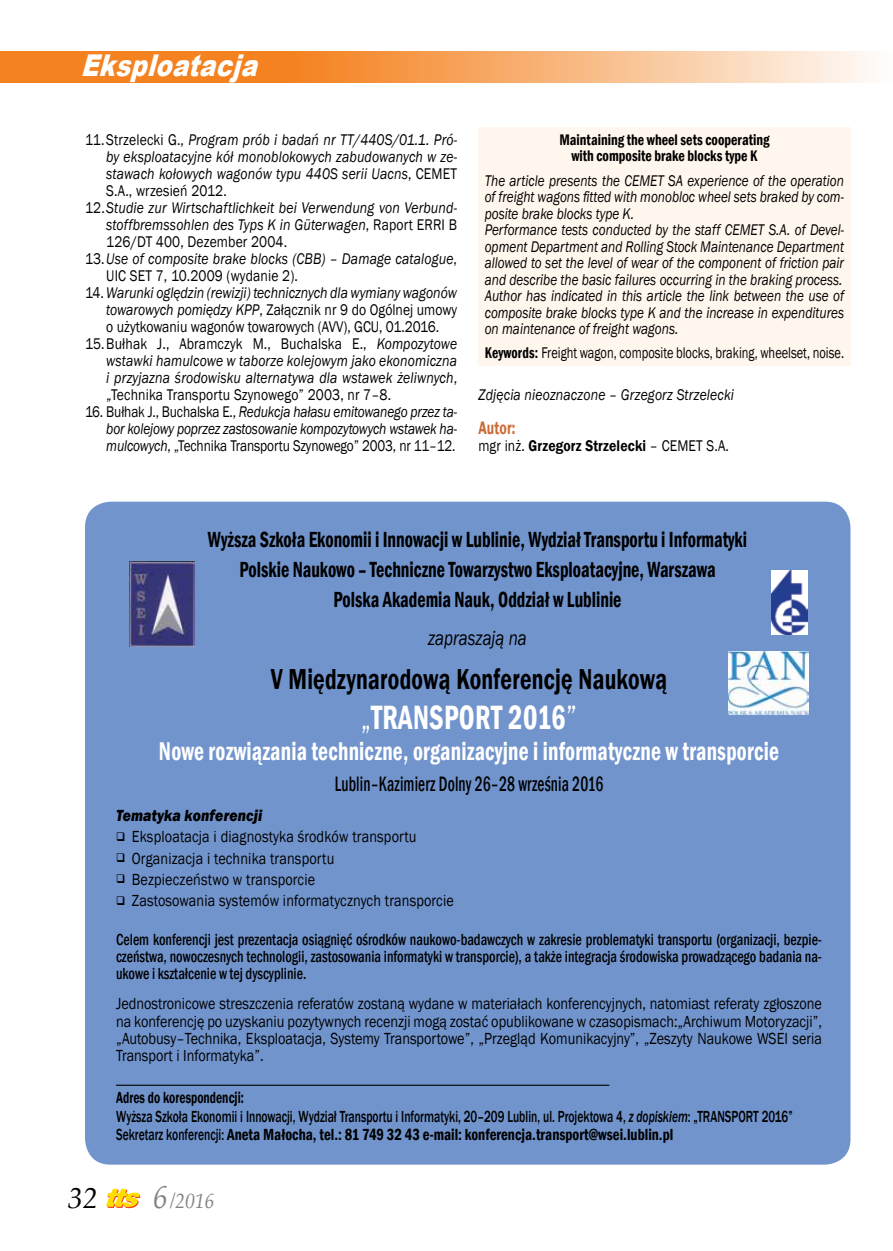
<style>
.page{position:relative;width:893px;height:1251px;background:#fff}
.page>*{position:absolute;margin:0;border:0;box-sizing:border-box;transform-origin:0 0}
.t1{font:600 condensed 34.65px "Franklin Gothic";letter-spacing:.01em;color:#fff;scale:.82 1}
.t2{font:italic 900 30px "Arial";color:#fff;scale:.8 1}
.t3{font:italic 30px "Palatino Linotype";color:#000}
.t4{font:600 29.7px "Franklin Gothic";letter-spacing:.01em;color:#000;scale:.73 1}
.t5{font:600 condensed 26.4px "Franklin Gothic";letter-spacing:.01em;color:#fff;scale:.82 1}
.t6{font:600 condensed 22.5px/29.7px "Franklin Gothic";color:#000;text-align:center;scale:.8 1}
.t7{font:500 condensed 21.45px "Franklin Gothic";letter-spacing:.01em;color:#000;scale:.73 1}
.t8{font:italic 21.45px "Palatino Linotype";color:#808285;scale:.91 1}
.t9{font:italic 21px "Franklin Gothic";color:#000;scale:.8 1}
.t10{font:600 18.6px "Franklin Gothic";letter-spacing:.01em;color:#ca6c38;scale:.75 1}
.t11{font:16.5px/21.3px "Franklin Gothic";letter-spacing:.01em;color:#000;scale:.86 1}
.t12{font:500 condensed 16.5px/17.2px "Franklin Gothic";color:#000;text-align:justify;scale:.86 1}
.t13{font:500 16.5px/18.8px "Franklin Gothic";color:#000;scale:.7 1}
.t14{font:italic 800 16.5px "Franklin Gothic";letter-spacing:.01em;color:#000;scale:.86 1}
.t15{font:italic 15.9px "Franklin Gothic";color:#000;scale:.86 1}
.t16{font:italic 15.9px/16.5px "Franklin Gothic";color:#000;scale:.83 1}
.t17{font:15.9px "Franklin Gothic";color:#000;scale:.86 1}
.t18{font:italic 15.9px/17px "Franklin Gothic";color:#000;text-align:justify;scale:.84 1}
.t19{font:15.9px "Franklin Gothic";color:#000;scale:.78 1}
.t20{font:600 15.9px "Franklin Gothic";letter-spacing:.01em;color:#000;scale:.86 1}
.t21{font:600 condensed 15.75px/15.8px "Franklin Gothic";color:#000;text-align:center;scale:.89 1}
.s1{font-style:normal}
.s2{font-style:italic}
.s3{font-weight:600;font-stretch:condensed}
.s4{font-weight:400}
.s5{font-weight:400;font-stretch:normal}
.s6{font-weight:600}
.s7{font-size:33px}
</style>
<div class="page">
<svg style="left:0;top:51px;width:872px;height:32px;background:#f7a864"></svg>
<svg style="left:106px;top:1188px;width:34px;height:19px"></svg>
<div style="left:478px;top:128px;width:372px;height:237px;background:#fff6ed"></div>
<div style="left:85px;top:501px;width:765px;height:663px;background:#7194cd;border-radius:26px"></div>
<hr style="left:116px;top:1084px;width:493px;height:1px;background:#000">
<img style="left:129px;top:561px;width:66px;height:85px">
<img style="left:771px;top:570px;width:36px;height:64px">
<img style="left:728px;top:651px;width:81px;height:63px">
<h2 class="t2" style="left:81px;top:43px;width:235px">Eksploatacja</h2>
<p class="t15" style="left:85px;top:129px;width:434px"><span class="s1">11.Strzelecki G.,</span> Program prób i badań nr TT/440S/01.1. Pró-</p>
<p class="t15" style="left:106px;top:146px;width:409px">by eksploatacyjne kół monoblokowych zabudowanych w ze-</p>
<p class="t15" style="left:106px;top:163px;width:409px">stawach kołowych wagonów typu 440S serii Uacns<span class="s1">, CEMET</span></p>
<p class="t17" style="left:106px;top:180px;width:142px">S.A., wrzesień 2012.</p>
<p class="t15" style="left:85px;top:197px;width:434px"><span class="s1">12.</span>Studie zur Wirtschaftlichkeit bei Verwendung von Verbund-</p>
<p class="t15" style="left:106px;top:214px;width:409px">stoffbremssohlen des Typs K in Güterwagen<span class="s1">, Raport ERRI B</span></p>
<p class="t17" style="left:106px;top:231px;width:212px">126/DT 400, Dezember 2004.</p>
<p class="t15" style="left:85px;top:248px;width:434px"><span class="s1">13.</span>Use of composite brake blocks (CBB) – Damage catalogue<span class="s1">,</span></p>
<p class="t17" style="left:106px;top:265px;width:224px">UIC SET 7, 10.2009 (wydanie 2).</p>
<p class="t15" style="left:85px;top:282px;width:434px"><span class="s1">14.</span> Warunki oględzin (rewizji) technicznych dla wymiany wagonów</p>
<p class="t17" style="left:106px;top:299px;width:409px"><span class="s2">towarowych pomiędzy KPP</span>, Załącznik nr 9 do Ogólnej umowy</p>
<p class="t17" style="left:106px;top:316px;width:389px">o użytkowaniu wagonów towarowych (AVV), GCU, 01.2016.</p>
<p class="t17" style="left:85px;top:333px;width:434px">15.Bułhak J., Abramczyk M., Buchalska E., <span class="s2">Kompozytowe</span></p>
<p class="t15" style="left:106px;top:350px;width:409px">wstawki hamulcowe w taborze kolejowym jako ekonomiczna</p>
<p class="t15" style="left:106px;top:367px;width:409px">i przyjazna środowisku alternatywa dla wstawek żeliwnych<span class="s1">,</span></p>
<p class="t17" style="left:106px;top:384px;width:333px">„Technika Transportu Szynowego” 2003, nr 7–8.</p>
<p class="t18" style="left:106px;top:403px;width:419px;text-indent:-21px"><span class="s1">16. Bułhak J., Buchalska E.,</span> Redukcja hałasu emitowanego przez ta&shy;bor kolejowy poprzez zastosowanie kompozytowych wstawek ha&shy;mulcowych<span class="s1">, „Technika Transportu Szynowego” 2003, nr 11–12.</span></p>
<p class="t21" style="left:559px;top:132px;width:238px">Maintaining the wheel sets cooperating with composite brake blocks type K</p>
<p class="t16" style="left:485px;top:172px;width:434px">The article presents the CEMET SA experience of the operation of freight wagons fitted with monobloc wheel sets braked by com&shy;posite brake blocks type K.<br>Performance tests conducted by the staff CEMET S.A. of Devel&shy;opment Department and Rolling Stock Maintenance Department allowed to set the level of wear of the component of friction pair and describe the basic failures occurring in the braking process.<br>Author has indicated in this article the link between the use of composite brake blocks type K and the increase in expenditures on maintenance of freight wagons.</p>
<p class="t19" style="left:485px;top:342px;width:462px"><span class="s3">Keywords:</span> Freight wagon, composite blocks, braking, wheelset, noise.</p>
<p class="t15" style="left:478px;top:384px;width:299px">Zdjęcia nieoznaczone – Grzegorz Strzelecki</p>
<p class="t10" style="left:478px;top:416px;width:51px">Autor:</p>
<p class="t20" style="left:478px;top:435px;width:293px"><span class="s4">mgr inż.</span> Grzegorz Strzelecki <span class="s4">– CEMET S.A.</span></p>
<h3 class="t6" style="left:208px;top:524px;width:676px">Wyższa Szkoła Ekonomii i Innowacji w Lublinie, Wydział Transportu i Informatyki<br>Polskie Naukowo – Techniczne Towarzystwo Eksploatacyjne, Warszawa<br>Polska Akademia Nauk, Oddział w Lublinie</h3>
<h3 class="t9" style="left:428px;top:624px;width:125px">zapraszają na</h3>
<h3 class="t4" style="left:271px;top:660px;width:545px">V Międzynarodową Konferencję Naukową</h3>
<h1 class="t1" style="left:361px;top:694px;width:265px"><span class="s5">„</span>TRANSPORT 2016<span class="s5">”</span></h1>
<h3 class="t5" style="left:159px;top:733px;width:758px">Nowe rozwiązania techniczne, organizacyjne i informatyczne w transporcie</h3>
<h3 class="t7" style="left:335px;top:770px;width:370px">Lublin–Kazimierz Dolny 26–28 września 2016</h3>
<p class="t14" style="left:116px;top:804px;width:172px">Tematyka konferencji</p>
<p class="t11" style="left:132px;top:826px;width:376px">Eksploatacja i diagnostyka środków transportu Organizacja i technika transportu<br>Bezpieczeństwo w transporcie<br>Zastosowania systemów informatycznych transporcie</p>
<p class="t12" style="left:116px;top:930px;width:822px">Celem konferencji jest prezentacja osiągnięć ośrodków naukowo-badawczych w zakresie problematyki transportu (organizacji, bezpie&shy;czeństwa, nowoczesnych technologii, zastosowania informatyki w transporcie), a także integracja środowiska prowadzącego badania na&shy;ukowe i kształcenie w tej dyscyplinie.</p>
<p class="t11" style="left:116px;top:995px;width:822px;line-height:17.2px;text-align:justify">Jednostronicowe streszczenia referatów zostaną wydane w materiałach konferencyjnych, natomiast referaty zgłoszone na konferencję po uzyskaniu pozytywnych recenzji mogą zostać opublikowane w czasopismach:„Archiwum Motoryzacji”, „Autobusy–Technika, Eksploatacja, Systemy Transportowe”, „Przegląd Komunikacyjny”, „Zeszyty Naukowe WSEI seria Transport i Informatyka”.</p>
<p class="t13" style="left:116px;top:1087px;width:968px"><span class="s6">Adres do korespondencji:<br></span>Wyższa Szkoła Ekonomii i Innowacji, Wydział Transportu i Informatyki, 20–209 Lublin, ul. Projektowa 4, <span class="s2">z dopiskiem</span>: „TRANSPORT 2016”<br>Sekretarz konferencji: <span class="s3">Aneta Małocha, tel.: 81 749 32 43 e-mail: konferencja.transport@wsei.lublin.pl</span></p>
<h2 class="t3" style="left:68px;top:1176px;width:31px">32</h2>
<h3 class="t8" style="left:153px;top:1185px;width:69px"><span class="s7">6</span> /2016</h3>
</div>
